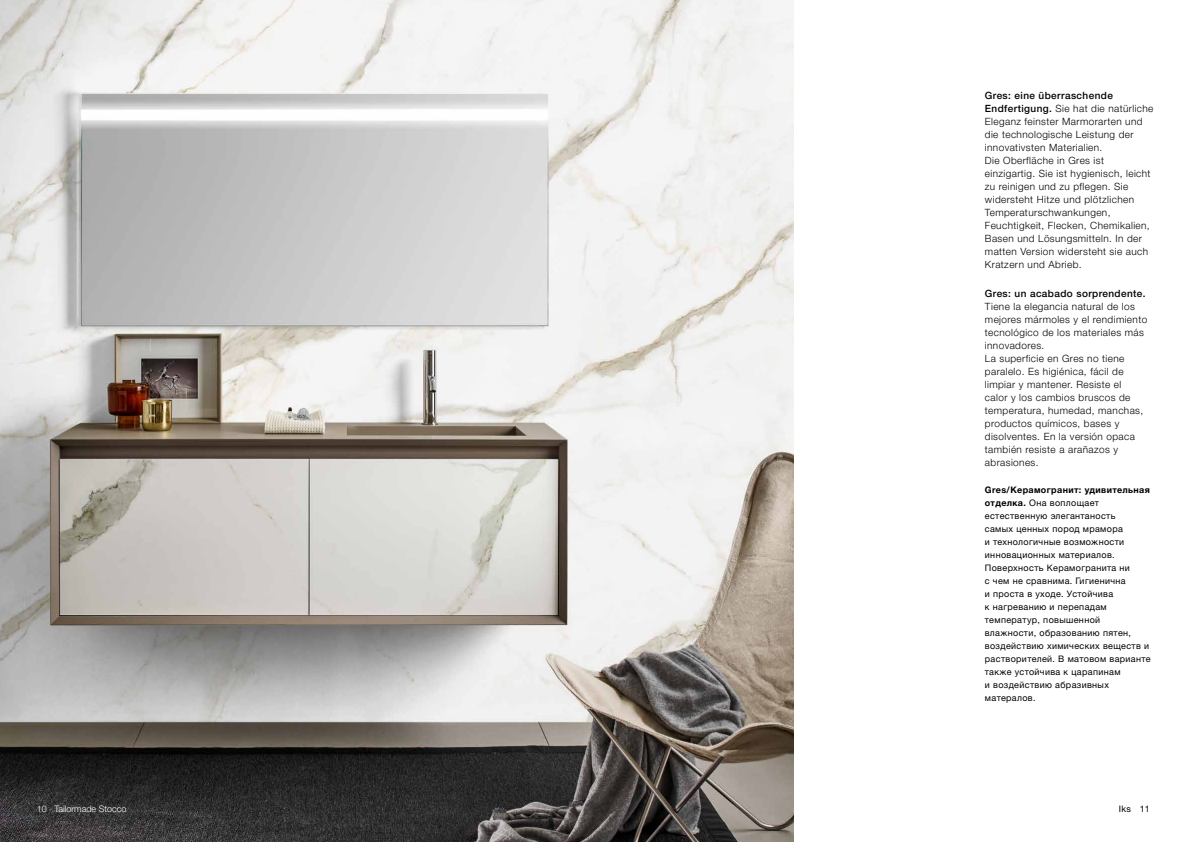
<style>
.page{position:relative;width:1191px;height:842px;background:#fff}
.page>*{position:absolute;margin:0;border:0;box-sizing:border-box;transform-origin:0 0}
.t1{font:300 10px/13px "Helvetica Neue";letter-spacing:.04em;color:#000}
.t2{font:500 10px "Helvetica Neue";letter-spacing:.04em;color:#000}
.t3{font:9px/13px "Helvetica Neue LTW1 G";letter-spacing:.04em;color:#000}
.t4{font:300 9px "Helvetica Neue";color:#fff}
.t5{font:9px "Helvetica Neue";color:#000}
.s1{font-weight:500}
.s2{font-weight:700}
</style>
<div class="page">
<img style="left:0;top:0;width:793px;height:842px">
<p class="t1" style="left:985px;top:88px;width:170px"><span class="s1">Gres: eine überraschende<br>Endfertigung.</span> Sie hat die natürliche<br>Eleganz feinster Marmorarten und die technologische Leistung der innovativsten Materialien.<br>Die Oberfläche in Gres ist einzigartig. Sie ist hygienisch, leicht zu reinigen und zu pflegen. Sie widersteht Hitze und plötzlichen<br>Temperaturschwankungen,<br>Feuchtigkeit, Flecken, Chemikalien,<br>Basen und Lösungsmitteln. In der matten Version widersteht sie auch<br>Kratzern und Abrieb.</p>
<p class="t2" style="left:985px;top:287px;width:162px">Gres: un acabado sorprendente.</p>
<p class="t1" style="left:985px;top:299px;width:164px">Tiene la elegancia natural de los mejores mármoles y el rendimiento tecnológico de los materiales más innovadores.<br>La superficie en Gres no tiene paralelo. Es higiénica, fácil de limpiar y mantener. Resiste el<br>calor y los cambios bruscos de temperatura, humedad, manchas, productos químicos, bases y disolventes. En la versión opaca también resiste a arañazos y abrasiones.</p>
<p class="t3" style="left:985px;top:483px;width:167px"><span class="s2">Gres/Керамогранит: удивительная отделка.</span> Она воплощает естественную элегантаность<br>самых ценных пород мрамора<br>и технологичные возможности инновационных материалов.<br>Поверхность Керамогранита ни<br>с чем не сравнима. Гигиенична<br>и проста в уходе. Устойчива<br>к нагреванию и перепадам температур, повышенной влажности, образованию пятен, воздействию химических веществ и растворителей. В матовом варианте также устойчива к царапинам<br>и воздействию абразивных матералов.</p>
<p class="t4" style="left:37px;top:804px;width:91px">10 Tailormade Stocco</p>
<p class="t5" style="left:1118px;top:804px;width:33px">Iks 11</p>
</div>
